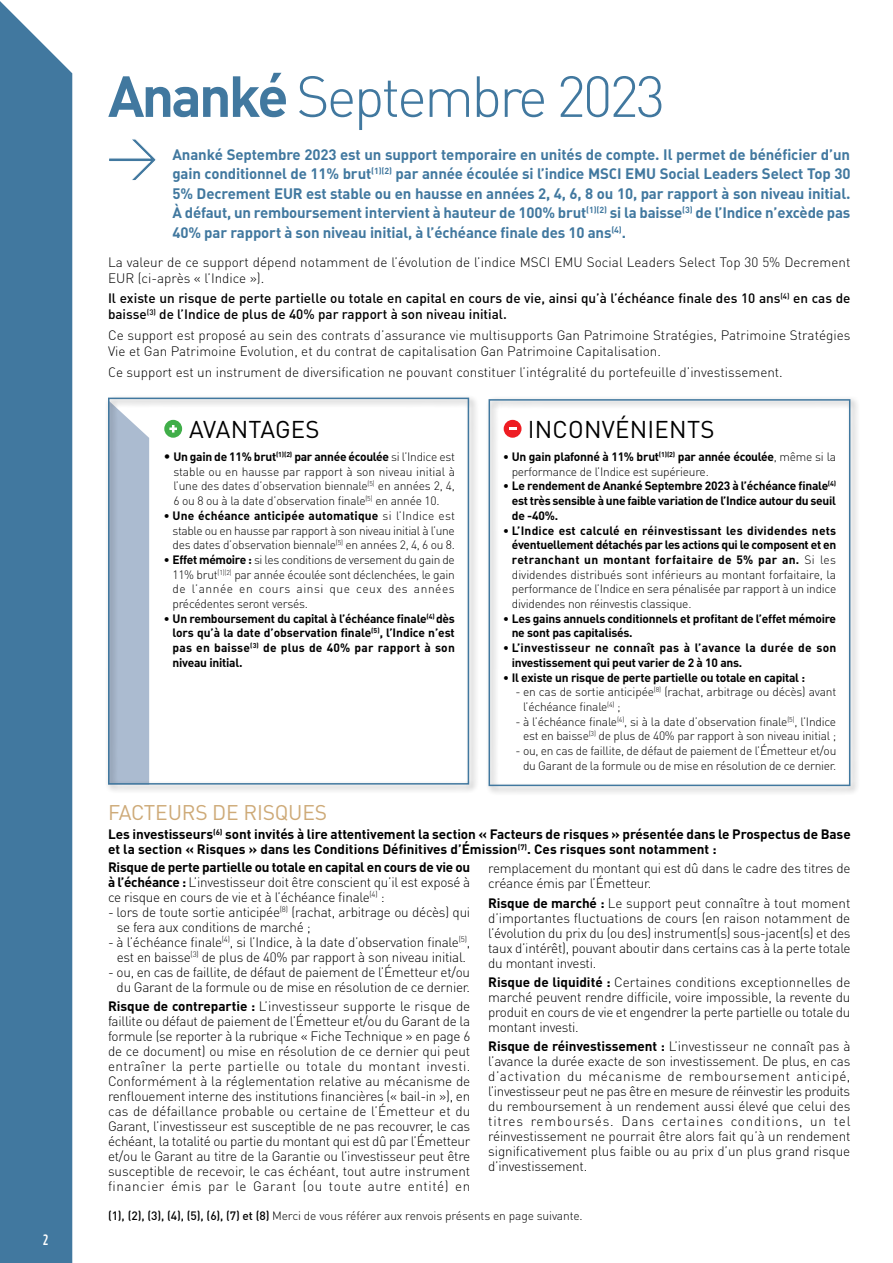
<style>
.page{position:relative;width:893px;height:1263px;background:#fff}
.page>*{position:absolute;margin:0;border:0;box-sizing:border-box;transform-origin:0 0}
.Titre_Pages{font:300 57px "DINOT";letter-spacing:-.05em;color:#41789f}
.Texte_courant{font:24px "DINOT";letter-spacing:.01em;color:#000}
.Chapeau{font:21px "DINOT";letter-spacing:-.01em;color:#ceaa78}
.Chapeau-2{font:700 15px/19.5px "DINOT";letter-spacing:-.01em;color:#41789f;text-align:justify}
.t1{font:500 15px "Gotham Condensed";color:#fff}
.Texte_courant-2{font:300 13.5px/15px "DINOT";letter-spacing:-.02em;color:#000;text-align:justify}
.Texte_courant-3{font:300 13.5px/16.2px "DINOT";color:#000}
.Texte_courant_tablea{font:700 13.5px/15px "DINOT";letter-spacing:-.005em;color:#000}
.Texte_courant-4{font:500 13.5px/16.2px "DINOT";color:#000}
.Texte_courant-5{font:300 13.5px/16.2px "DINOT";letter-spacing:.005em;color:#000}
.Texte_courant-6{font:300 12px/14.7px "DINOT";letter-spacing:-.02em;color:#000;text-align:justify}
.Texte_courant-7{font:700 12px/14.7px "DINOT";letter-spacing:-.02em;color:#000;text-align:justify}
.Texte_courant-8{font:700 12px/14.7px "DINOT";letter-spacing:.01em;color:#000}
.Mentions_legales{font:300 12px "DINOT";letter-spacing:-.01em;color:#000}
.s1{font-weight:700}
.s2{font-size:13.5px}
.s3{font-weight:300}
.s4{font-weight:500}
</style>
<div class="page">
<div style="left:105px;top:394px;width:374px;height:400px;background:#000;opacity:.5"></div>
<div style="left:108px;top:398px;width:361px;height:386px;border:2px solid #41789f"></div>
<svg style="left:163px;top:419px;width:20px;height:20px"></svg>
<div style="left:164px;top:420px;width:18px;height:18px;background:#40ae49;border-radius:50%"></div>
<svg style="left:169px;top:425px;width:8px;height:7px"></svg>
<div style="left:489px;top:399px;width:361px;height:387px;border:2px solid #41789f"></div>
<svg style="left:503px;top:419px;width:19px;height:20px"></svg>
<div style="left:504px;top:420px;width:17px;height:18px;background:#ee1d23;border-radius:50%"></div>
<svg style="left:509px;top:427px;width:7px;height:3px"></svg>
<div style="left:0;top:1px;width:72px;height:1262px;background:#41789f"></div>
<svg style="left:109px;top:139px;width:47px;height:41px"></svg>
<p class="t1" style="left:43px;top:1231px;width:6px">2</p>
<p class="Titre_Pages" style="left:108px;top:58px;width:559px"><span class="s1">Ananké</span> Septembre 2023</p>
<p class="Chapeau-2" style="left:172px;top:144px;width:680px">Ananké Septembre 2023 est un support temporaire en unités de compte. Il permet de bénéficier d’un gain conditionnel de 11% brut<sup>(1)(2)</sup> par année écoulée si l’indice MSCI EMU Social Leaders Select Top 30<br>5% Decrement EUR est stable ou en hausse en années 2, 4, 6, 8 ou 10, par rapport à son niveau initial.<br>À défaut, un remboursement intervient à hauteur de 100% brut<sup>(1)(2)</sup> si la baisse<sup>(3)</sup> de l’Indice n’excède pas 40% par rapport à son niveau initial, à l’échéance finale des 10 ans<sup>(4)</sup>.</p>
<p class="Texte_courant-5" style="left:108px;top:253px;width:744px">La valeur de ce support dépend notamment de l’évolution de l’indice MSCI EMU Social Leaders Select Top 30 5% Decrement<br>EUR (ci-après « l’Indice »).</p>
<p class="Texte_courant-4" style="left:108px;top:290px;width:744px">Il existe un risque de perte partielle ou totale en capital en cours de vie, ainsi qu’à l’échéance finale des 10 ans<sup>(4)</sup> en cas de baisse<sup>(3)</sup> de l’Indice de plus de 40% par rapport à son niveau initial.</p>
<p class="Texte_courant-3" style="left:108px;top:326px;width:744px">Ce support est proposé au sein des contrats d’assurance vie multisupports Gan Patrimoine Stratégies, Patrimoine Stratégies<br>Vie et Gan Patrimoine Evolution, et du contrat de capitalisation Gan Patrimoine Capitalisation.</p>
<p class="Texte_courant-3" style="left:108px;top:363px;width:676px">Ce support est un instrument de diversification ne pouvant constituer l’intégralité du portefeuille d’investissement.</p>
<p class="Texte_courant" style="left:189px;top:413px;width:132px">AVANTAGES</p>
<p class="Texte_courant-6" style="left:173px;top:449px;width:283px;text-indent:-10px"><span class="s2">•</span> <span class="s1">Un gain de 11% brut</span><sup>(1)(2)</sup> <span class="s1">par année écoulée</span> si l’Indice est stable ou en hausse par rapport à son niveau initial à l’une des dates d’observation biennale<sup>(5)</sup> en années 2, 4, 6 ou 8 ou à la date d’observation finale<sup>(5)</sup> en année 10.</p>
<p class="Texte_courant-6" style="left:173px;top:508px;width:284px;text-indent:-9px">• <span class="s1">Une échéance anticipée automatique</span> si l’Indice est stable ou en hausse par rapport à son niveau initial à l’une des dates d’observation biennale<sup>(5)</sup> en années 2, 4, 6 ou 8.</p>
<p class="Texte_courant-6" style="left:172px;top:552px;width:284px;text-indent:-9px">• <span class="s1">Effet mémoire :</span> si les conditions de versement du gain de 11% brut<sup>(1)(2)</sup> par année écoulée sont déclenchées, le gain de l’année en cours ainsi que ceux des années précédentes seront versés.</p>
<p class="Texte_courant-7" style="left:173px;top:610px;width:284px;text-indent:-9px"><span class="s3">•</span> Un remboursement du capital à l’échéance finale<sup>(4)</sup> dès lors qu’à la date d’observation finale<sup>(5)</sup>, l’Indice n’est pas en baisse<sup>(3)</sup> de plus de 40% par rapport à son niveau initial.</p>
<h2 class="Texte_courant" style="left:528px;top:413px;width:188px">INCONVÉNIENTS</h2>
<p class="Texte_courant-6" style="left:512px;top:449px;width:326px;text-indent:-9px">• <span class="s1">Un gain plafonné à 11% brut</span><sup>(1)(2)</sup> <span class="s1">par année écoulée</span>, même si la performance de l’Indice est supérieure.</p>
<p class="Texte_courant-7" style="left:512px;top:478px;width:326px;text-indent:-9px"><span class="s3">•</span> Le rendement de Ananké Septembre 2023 à l’échéance finale<sup>(4) </sup>est très sensible à une faible variation de l’Indice autour du seuil de -40%.</p>
<p class="Texte_courant-6" style="left:512px;top:522px;width:326px;text-indent:-9px">• <span class="s1">L’Indice est calculé en réinvestissant les dividendes nets éventuellement détachés par les actions qui le composent et en retranchant un montant forfaitaire de 5% par an.</span> Si les dividendes distribués sont inférieurs au montant forfaitaire, la performance de l’Indice en sera pénalisée par rapport à un indice dividendes non réinvestis classique.</p>
<p class="Texte_courant-7" style="left:512px;top:610px;width:326px;text-indent:-9px"><span class="s3">•</span> Les gains annuels conditionnels et profitant de l’effet mémoire ne sont pas capitalisés.</p>
<p class="Texte_courant-8" style="left:512px;top:640px;width:326px;text-indent:-9px"><span class="s3">•</span> L’investisseur ne connaît pas à l’avance la durée de son investissement qui peut varier de 2 à 10 ans.</p>
<p class="Texte_courant-7" style="left:503px;top:669px;width:304px"><span class="s3">•</span> Il existe un risque de perte partielle ou totale en capital :</p>
<p class="Texte_courant-6" style="left:523px;top:684px;width:315px;text-indent:-8px">- en cas de sortie anticipée<sup>(8)</sup> (rachat, arbitrage ou décès) avant l’échéance finale<sup>(4)</sup> ;</p>
<p class="Texte_courant-6" style="left:515px;top:713px;width:322px;text-align:right">- à l’échéance finale<sup>(4)</sup>, si à la date d’observation finale<sup>(5)</sup>, l’Indice est en baisse<sup>(3)</sup> de plus de 40% par rapport à son niveau initial ;</p>
<p class="Texte_courant-6" style="left:515px;top:743px;width:322px;text-align:right">- ou, en cas de faillite, de défaut de paiement de l’Émetteur et/ou du Garant de la formule ou de mise en résolution de ce dernier.</p>
<p class="Chapeau" style="left:108px;top:798px;width:221px">FACTEURS DE RISQUES</p>
<p class="Texte_courant_tablea" style="left:108px;top:826px;width:744px">Les investisseurs<sup>(6)</sup> sont invités à lire attentivement la section « Facteurs de risques » présentée dans le Prospectus de Base et la section « Risques » dans les Conditions Définitives d’Émission<sup>(7)</sup>. Ces risques sont notamment :</p>
<p class="Texte_courant-2" style="left:108px;top:859px;width:364px"><span class="s1">Risque de perte partielle ou totale en capital en cours de vie ou à l’échéance :</span> L’investisseur doit être conscient qu’il est exposé à ce risque en cours de vie et à l’échéance finale<sup>(4)</sup> :</p>
<p class="Texte_courant-2" style="left:117px;top:904px;width:355px;text-indent:-9px">- lors de toute sortie anticipée<sup>(8)</sup> (rachat, arbitrage ou décès) qui se fera aux conditions de marché ;</p>
<p class="Texte_courant-2" style="left:108px;top:934px;width:364px;text-align:center">- à l’échéance finale<sup>(4)</sup>, si l’Indice, à la date d’observation finale<sup>(5)</sup>, est en baisse<sup>(3)</sup> de plus de 40% par rapport à son niveau initial.</p>
<p class="Texte_courant-2" style="left:108px;top:964px;width:364px;text-align:right">- ou, en cas de faillite, de défaut de paiement de l’Émetteur et/ou du Garant de la formule ou de mise en résolution de ce dernier.</p>
<p class="Texte_courant-2" style="left:108px;top:998px;width:364px"><span class="s1">Risque de contrepartie :</span> L’investisseur supporte le risque de faillite ou défaut de paiement de l’Émetteur et/ou du Garant de la formule (se reporter à la rubrique « Fiche Technique » en page 6 de ce document) ou mise en résolution de ce dernier qui peut entraîner la perte partielle ou totale du montant investi.<br>Conformément à la réglementation relative au mécanisme de renflouement interne des institutions financières (« bail-in »), en cas de défaillance probable ou certaine de l’Émetteur et du Garant, l’investisseur est susceptible de ne pas recouvrer, le cas échéant, la totalité ou partie du montant qui est dû par l’Émetteur et/ou le Garant au titre de la Garantie ou l’investisseur peut être susceptible de recevoir, le cas échéant, tout autre instrument financier émis par le Garant (ou toute autre entité) en</p>
<p class="Texte_courant-2" style="left:488px;top:860px;width:364px">remplacement du montant qui est dû dans le cadre des titres de créance émis par l’Émetteur.</p>
<p class="Texte_courant-2" style="left:488px;top:894px;width:364px"><span class="s1">Risque de marché :</span> Le support peut connaître à tout moment d’importantes fluctuations de cours (en raison notamment de l’évolution du prix du (ou des) instrument(s) sous-jacent(s) et des taux d’intérêt), pouvant aboutir dans certains cas à la perte totale du montant investi.</p>
<p class="Texte_courant-2" style="left:488px;top:974px;width:364px"><span class="s1">Risque de liquidité :</span> Certaines conditions exceptionnelles de marché peuvent rendre difficile, voire impossible, la revente du produit en cours de vie et engendrer la perte partielle ou totale du montant investi.</p>
<p class="Texte_courant-2" style="left:488px;top:1038px;width:364px"><span class="s1">Risque de réinvestissement :</span> L’investisseur ne connaît pas à l’avance la durée exacte de son investissement. De plus, en cas d’activation du mécanisme de remboursement anticipé, l’investisseur peut ne pas être en mesure de réinvestir les produits du remboursement à un rendement aussi élevé que celui des titres remboursés. Dans certaines conditions, un tel réinvestissement ne pourrait être alors fait qu’à un rendement significativement plus faible ou au prix d’un plus grand risque d’investissement.</p>
<p class="Mentions_legales" style="left:108px;top:1208px;width:476px"><span class="s4">(1), (2), (3), (4), (5), (6), (7) et (8)</span> Merci de vous référer aux renvois présents en page suivante.</p>
</div>
